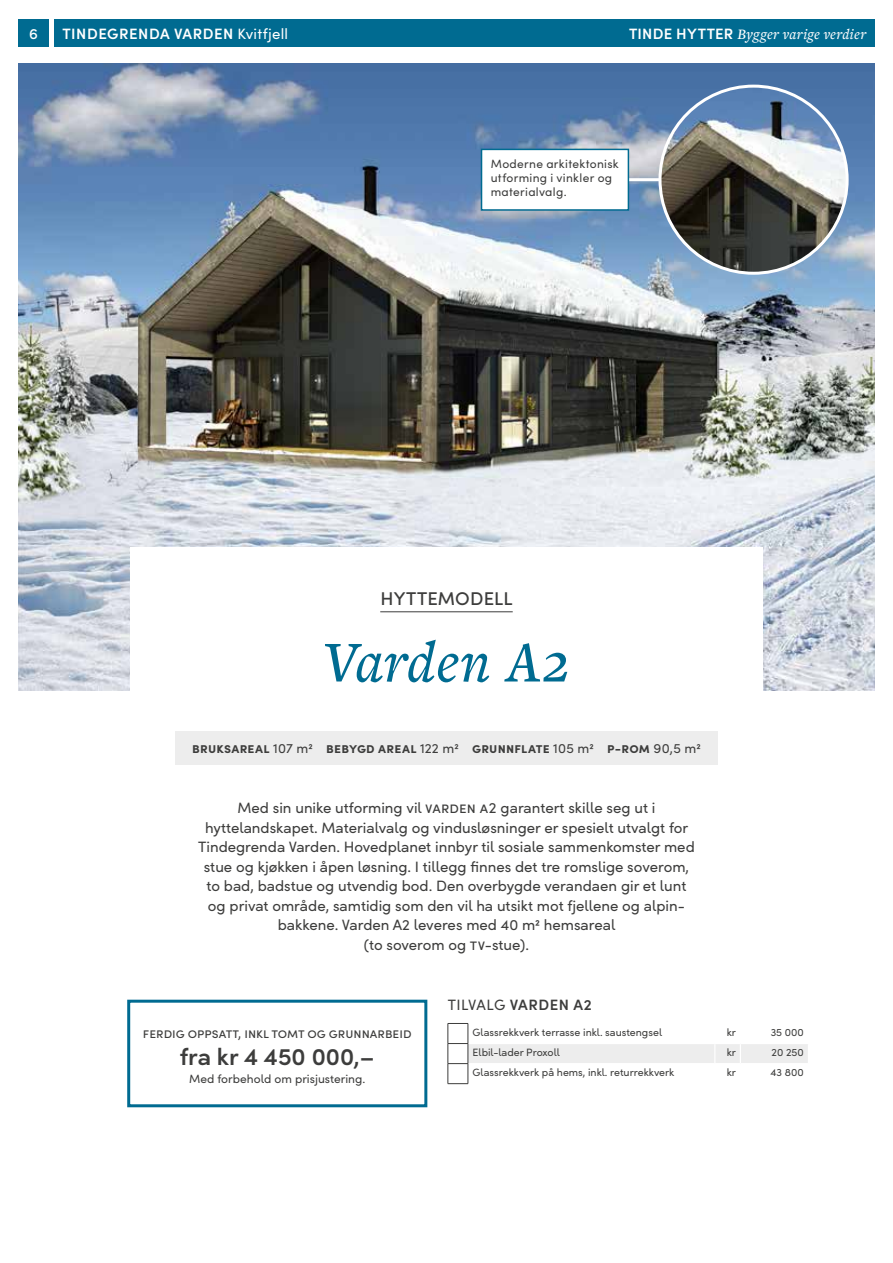
<style>
.page{position:relative;width:893px;height:1263px;background:#fff}
.page>*{position:absolute;margin:0;border:0;box-sizing:border-box;transform-origin:0 0}
.t1{font:italic 500 60px "Freight Text Pro";letter-spacing:.005em;color:#006b91}
.t2{font:600 24px "Sofia Pro";color:#3d3d3c}
.t3{font:500 18.45px "Sofia Pro";letter-spacing:.01em;color:#3d3d3c}
.t4{font:15px/19.5px "Sofia Pro";color:#3d3d3c;text-align:center}
.t5{font:italic 500 15px "Freight Text Pro";letter-spacing:.015em;color:#fff}
.t6{font:600 15px "Sofia Pro";letter-spacing:.035em;color:#fff}
.t7{font:600 15px "Sofia Pro";letter-spacing:.035em;color:#3d3d3c}
.t8{font:500 15px "Sofia Pro";color:#fff}
.t9{font:700 13.5px "Sofia Pro";letter-spacing:.015em;color:#3d3d3c}
.t10{font:13.5px "Sofia Pro";color:#3d3d3c}
.t11{font:12px/14.4px "Sofia Pro";color:#3d3d3c}
.t12{font:10.65px "Sofia Pro";color:#3d3d3c}
.s1{font-weight:400}
.s2{font-family:"Sofia Pro";font-weight:600;font-style:normal}
</style>
<div class="page">
<img style="left:18px;top:64px;width:857px;height:626px">
<div style="left:130px;top:547px;width:633px;height:336px;background:#fff"></div>
<div style="left:18px;top:19px;width:31px;height:28px;background:#006b91"></div>
<div style="left:54px;top:19px;width:821px;height:28px;background:#006b91"></div>
<hr style="left:380px;top:611px;width:133px;height:1px;background:#3d3d3c">
<hr style="left:619px;top:178px;width:47px;height:3px;background:#fff">
<img style="left:660px;top:86px;width:187px;height:187px;border-radius:94px">
<div style="left:481px;top:149px;width:147px;height:61px;background:#fff"></div>
<div style="left:481px;top:149px;width:148px;height:62px;border:2px solid #006b91"></div>
<div style="left:127px;top:1000px;width:300px;height:107px;border:3px solid #006b91"></div>
<svg style="left:448px;top:1023px;width:360px;height:61px"></svg>
<div style="left:175px;top:731px;width:543px;height:34px;background:#ededed"></div>
<p class="t8" style="left:29px;top:22px;width:10px">6</p>
<p class="t6" style="left:62px;top:22px;width:227px">TINDEGRENDA VARDEN <span class="s1">Kvitfjell</span></p>
<p class="t5" style="left:629px;top:24px;width:239px"><span class="s2">TINDE HYTTER</span> Bygger varige verdier</p>
<p class="t11" style="left:491px;top:156px;width:130px">Moderne arkitektonisk utforming i vinkler og materialvalg.</p>
<p class="t3" style="left:380px;top:585px;width:134px">HYTTEMODELL</p>
<h1 class="t1" style="left:323px;top:622px;width:249px">Varden A2</h1>
<p class="t9" style="left:192px;top:738px;width:510px">bruksareal <span class="s1">107 m2</span> bebygd areal <span class="s1">122 m2</span> grunnfLate <span class="s1">105 m2</span> p-rom <span class="s1">90,5 m2</span></p>
<p class="t4" style="left:198px;top:797px;width:498px">Med sin unike utforming vil varden a2 garantert skille seg ut i hyttelandskapet. Materialvalg og vindusløsninger er spesielt utvalgt for Tindegrenda Varden. Hovedplanet innbyr til sosiale sammenkomster med stue og kjøkken i åpen løsning. I tillegg finnes det tre romslige soverom, to bad, badstue og utvendig bod. Den overbygde verandaen gir et lunt og privat område, samtidig som den vil ha utsikt mot fjellene og alpin&shy;bakkene. Varden A2 leveres med 40 m2 hemsareal<br>(to soverom og tv-stue).</p>
<p class="t10" style="left:143px;top:1023px;width:270px">ferdig oppsatt, inkl tomt og grunnarbeid</p>
<h2 class="t2" style="left:180px;top:1038px;width:196px">fra kr 4 450 000,–</h2>
<p class="t11" style="left:189px;top:1070px;width:178px">Med forbehold om prisjustering.</p>
<p class="t7" style="left:448px;top:993px;width:145px"><span class="s1">TILVALG</span> VARDEN A2</p>
<p class="t12" style="left:473px;top:1025px;width:191px">Glassrekkverk terrasse inkl. saustengsel</p>
<p class="t12" style="left:727px;top:1025px;width:11px">kr</p>
<p class="t12" style="left:771px;top:1024px;width:35px">35 000</p>
<p class="t12" style="left:473px;top:1045px;width:89px">Elbil-lader Proxoll</p>
<p class="t12" style="left:727px;top:1045px;width:11px">kr</p>
<p class="t12" style="left:771px;top:1044px;width:34px">20 250</p>
<p class="t12" style="left:473px;top:1065px;width:203px">Glassrekkverk på hems, inkl. returrekkverk</p>
<p class="t12" style="left:727px;top:1065px;width:11px">kr</p>
<p class="t12" style="left:771px;top:1064px;width:35px">43 800</p>
</div>
